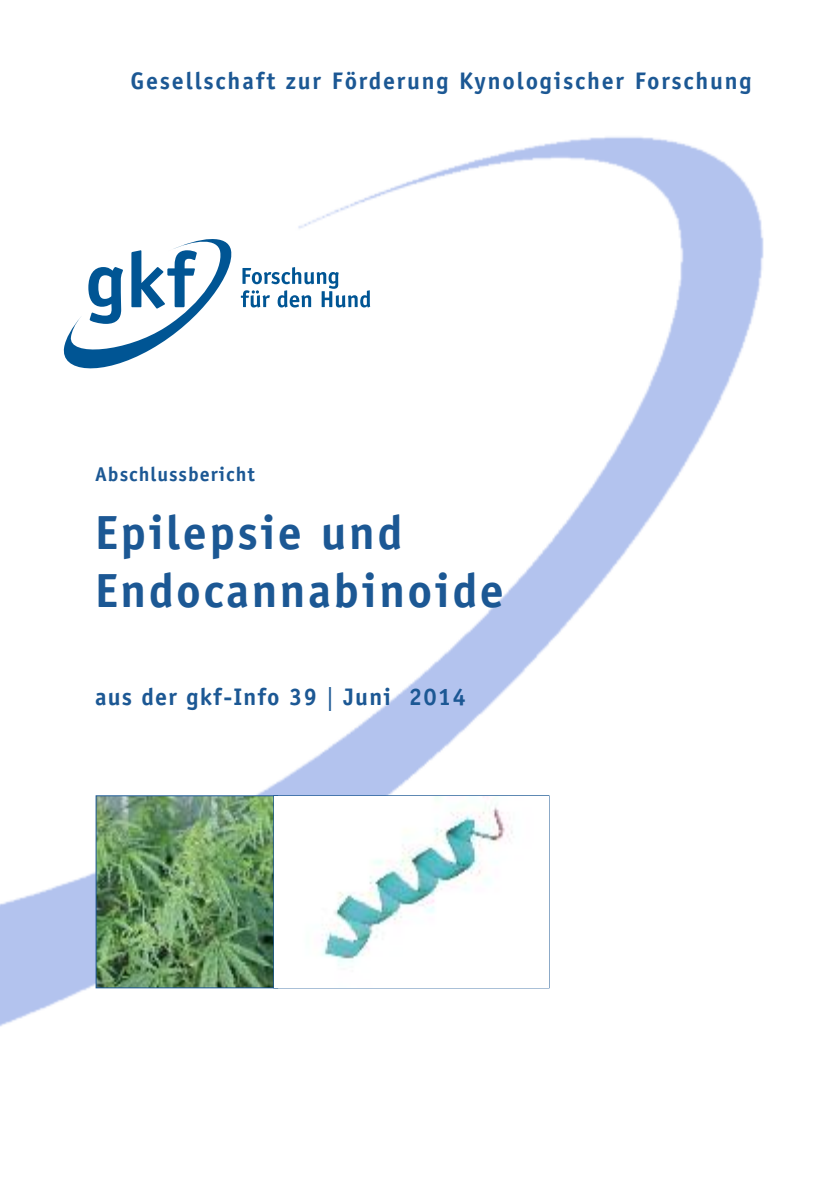
<style>
.page{position:relative;width:840px;height:1191px;background:#fff}
.page>*{position:absolute;margin:0;border:0;box-sizing:border-box;transform-origin:0 0}
.t1{font:700 48px/57.6px "Officina Sans";letter-spacing:.05em;color:#1c5894}
.t2{font:700 24px "Officina Sans";letter-spacing:.075em;color:#1c5894}
.t3{font:700 24px "Officina Sans";letter-spacing:.05em;color:#1c5894}
.t4{font:700 20px "Officina Sans";letter-spacing:.05em;color:#1c5894}
.s1{font-weight:400}
</style>
<div class="page">
<img style="left:0;top:137px;width:764px;height:890px">
<img style="left:97px;top:797px;width:176px;height:189px">
<div style="left:95px;top:795px;width:183px;height:193px;border:1px solid #1c5894"></div>
<img style="left:274px;top:796px;width:274px;height:191px">
<svg style="left:60px;top:234px;width:175px;height:141px"></svg>
<svg style="left:241px;top:267px;width:129px;height:40px"></svg>
<p class="t2" style="left:130px;top:72px;width:622px">Gesellschaft zur Förderung Kynologischer Forschung</p>
<p class="t4" style="left:95px;top:467px;width:161px">Abschlussbericht</p>
<h1 class="t1" style="left:95px;top:508px;width:410px">Epilepsie und<br>Endocannabinoide</h1>
<p class="t3" style="left:95px;top:687px;width:372px">aus der gkf-Info 39 <span class="s1">|</span> Juni 2014</p>
</div>
